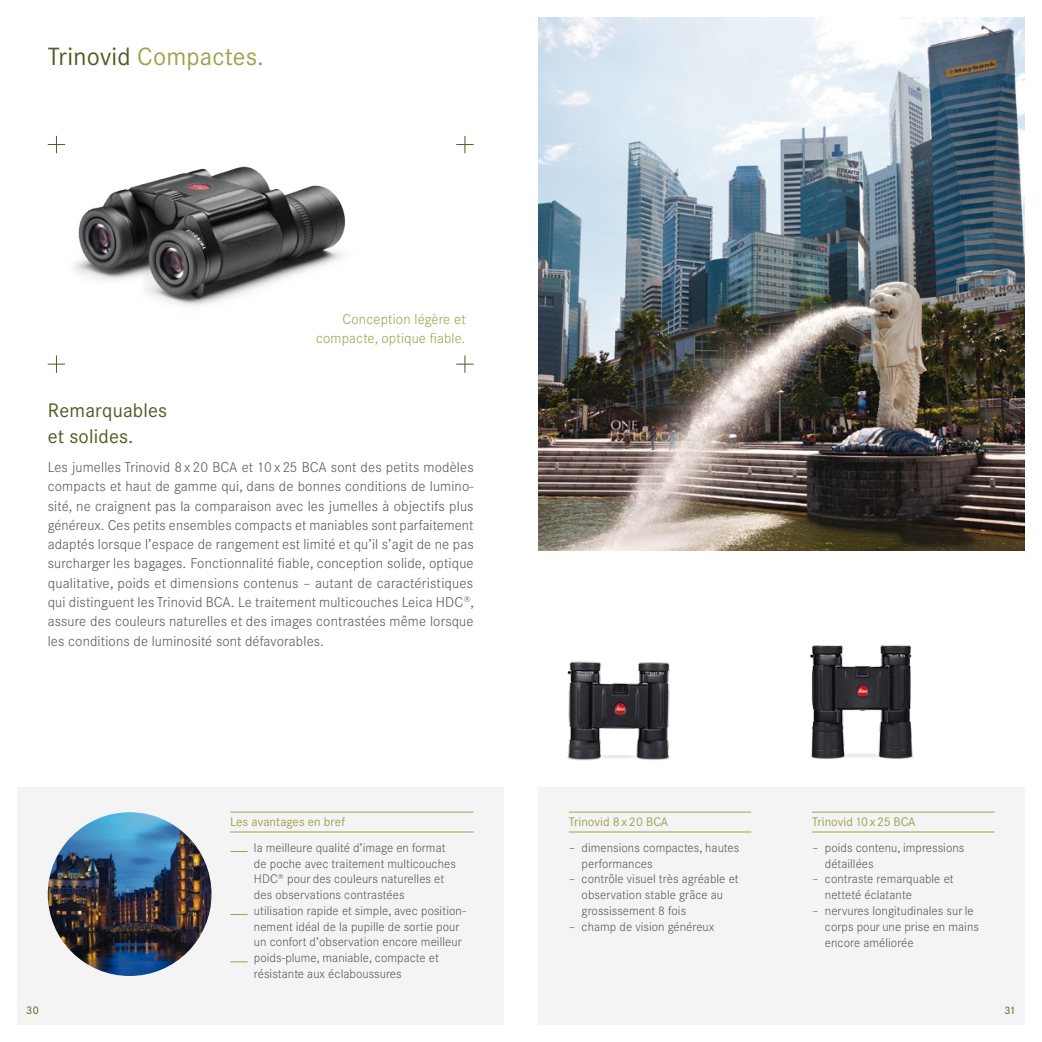
<style>
.page{position:relative;width:1042px;height:1042px;background:#fff}
.page>*{position:absolute;margin:0;border:0;box-sizing:border-box;transform-origin:0 0}
.t1{font:24.5px "Corporate SBQ";letter-spacing:.01em;color:#a1a150}
.t2{font:19.25px/26.2px "Corporate SBQ";letter-spacing:.01em;color:#505c23}
.t3{font:300 14px/19.2px "Corporate SBQ";letter-spacing:.01em;color:#58585a;text-align:justify}
.t4{font:300 14px/19.2px "Corporate SBQ";letter-spacing:.01em;color:#a1a150;text-align:right}
.t5{font:300 12.25px/15.8px "Corporate SBQ";letter-spacing:.005em;color:#58585a}
.t6{font:12.25px "Corporate SBQ";letter-spacing:.005em;color:#a1a150}
.t7{font:10.85px "Corporate SBQ";color:#505c23}
.t8{font:10.5px "Corporate SBQ";color:#505c23}
.s1{color:#505c23}
</style>
<div class="page">
<div style="left:17px;top:787px;width:487px;height:237px;background:#f4f4f5"></div>
<div style="left:538px;top:787px;width:486px;height:237px;background:#f4f4f5"></div>
<svg style="left:48px;top:355px;width:17px;height:18px"></svg>
<svg style="left:456px;top:136px;width:17px;height:17px"></svg>
<svg style="left:456px;top:355px;width:17px;height:18px"></svg>
<hr style="left:230px;top:812px;width:243px;height:1px;background:#a1a150">
<hr style="left:230px;top:831px;width:243px;height:1px;background:#a1a150">
<svg style="left:230px;top:851px;width:18px;height:1px"></svg>
<svg style="left:230px;top:914px;width:18px;height:1px"></svg>
<svg style="left:230px;top:961px;width:18px;height:1px"></svg>
<hr style="left:569px;top:812px;width:182px;height:1px;background:#a1a150">
<hr style="left:569px;top:831px;width:182px;height:1px;background:#a1a150">
<hr style="left:812px;top:812px;width:182px;height:1px;background:#a1a150">
<hr style="left:812px;top:831px;width:182px;height:1px;background:#a1a150">
<img style="left:47px;top:135px;width:298px;height:171px">
<img style="left:809px;top:645px;width:105px;height:114px">
<img style="left:567px;top:661px;width:104px;height:99px">
<img style="left:48px;top:812px;width:163px;height:164px;border-radius:82px">
<img style="left:538px;top:18px;width:486px;height:532px">
<h1 class="t1" style="left:48px;top:42px;width:218px"><span class="s1">Trinovid</span> Compactes.</h1>
<p class="t4" style="left:316px;top:309px;width:151px">Conception légère et compacte, optique fiable.</p>
<h2 class="t2" style="left:48px;top:397px;width:121px">Remarquables et solides.</h2>
<p class="t3" style="left:48px;top:458px;width:428px">Les jumelles Trinovid 8 x 20 BCA et 10 x 25 BCA sont des petits modèles compacts et haut de gamme qui, dans de bonnes conditions de lumino&shy;sité, ne craignent pas la comparaison avec les jumelles à objectifs plus généreux. Ces petits ensembles compacts et maniables sont parfaitement adaptés lorsque l’espace de rangement est limité et qu’il s’agit de ne pas surcharger les bagages. Fonctionnalité fiable, conception solide, optique qualitative, poids et dimensions contenus – autant de caractéristiques qui distinguent les Trinovid BCA. Le traitement multicouches Leica HDC<sup>®</sup>, assure des couleurs naturelles et des images contrastées même lorsque les conditions de luminosité sont défavorables.</p>
<p class="t7" style="left:26px;top:1003px;width:14px">30</p>
<p class="t6" style="left:230px;top:815px;width:116px">Les avantages en bref</p>
<p class="t5" style="left:254px;top:840px;width:214px">la meilleure qualité d’image en format<br>de poche avec traitement multicouches HDC<sup>®</sup> pour des couleurs naturelles et<br>des observations contrastées<br>utilisation rapide et simple, avec position&shy;nement idéal de la pupille de sortie pour un confort d’observation encore meilleur poids-plume, maniable, compacte et résistante aux éclaboussures</p>
<p class="t6" style="left:569px;top:815px;width:101px">Trinovid 8x20 BCA</p>
<p class="t5" style="left:581px;top:840px;width:159px;text-indent:-13px">– dimensions compactes, hautes performances</p>
<p class="t5" style="left:581px;top:871px;width:159px;text-indent:-13px">– contrôle visuel très agréable et observation stable grâce au grossissement 8 fois</p>
<p class="t5" style="left:569px;top:918px;width:147px">– champ de vision généreux</p>
<p class="t6" style="left:812px;top:815px;width:105px">Trinovid10x25 BCA</p>
<p class="t5" style="left:825px;top:840px;width:141px;text-indent:-13px">– poids contenu, impressions détaillées</p>
<p class="t5" style="left:825px;top:871px;width:130px;text-indent:-13px">– contraste remarquable et netteté éclatante</p>
<p class="t5" style="left:825px;top:903px;width:156px;text-indent:-13px">– nervures longitudinales sur le corps pour une prise en mains encore améliorée</p>
<p class="t8" style="left:1004px;top:1004px;width:13px">31</p>
</div>
